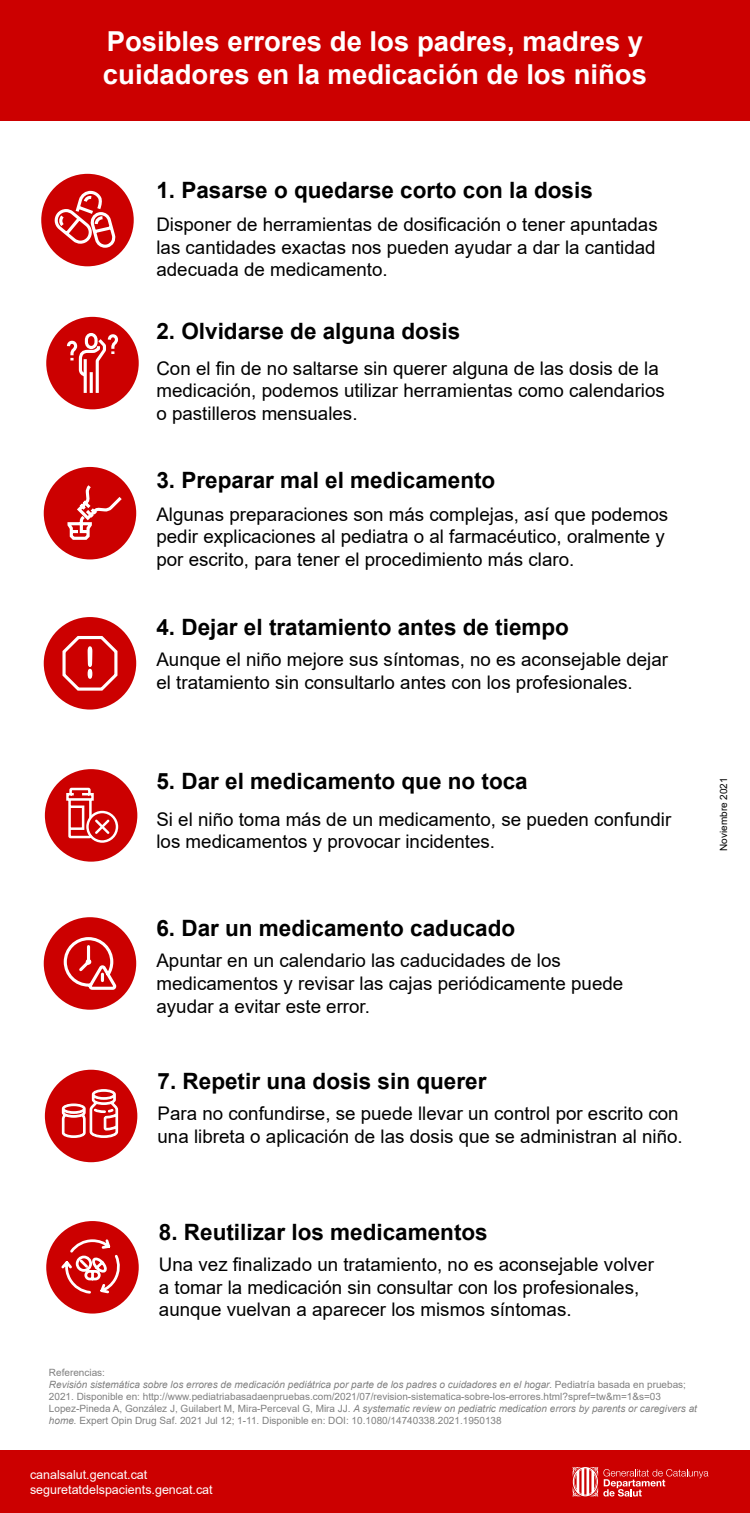
<style>
.page{position:relative;width:750px;height:1513px;background:#fff}
.page>*{position:absolute;margin:0;border:0;box-sizing:border-box;transform-origin:0 0}
.t1{font:700 27.5px/33px "Arial";color:#fff}
.t2{font:700 22.5px "Arial";color:#000}
.t3{font:18.75px/22.5px "Arial";color:#000}
.t4{font:12.5px/15px "Arial";color:#fff}
.t5{font:10px/12px "Arial";color:#808080}
.t6{font:10px "Arial";color:#000}
.s1{font-style:italic}
</style>
<div class="page">
<div style="left:46px;top:317px;width:93px;height:92px;background:#c00;border-radius:50%"></div>
<div style="left:0;top:0;width:750px;height:120px;background:#c00"></div>
<div style="left:44px;top:617px;width:92px;height:92px;background:#c00;border-radius:50%"></div>
<div style="left:0;top:1450px;width:750px;height:62px;background:#c00"></div>
<svg style="left:573px;top:1467px;width:135px;height:29px"></svg>
<div style="left:41px;top:174px;width:93px;height:92px;background:#c00;border-radius:50%"></div>
<div style="left:44px;top:917px;width:92px;height:92px;background:#c00;border-radius:50%"></div>
<div style="left:44px;top:467px;width:92px;height:92px;background:#c00;border-radius:50%"></div>
<div style="left:45px;top:769px;width:92px;height:92px;background:#c00;border-radius:50%"></div>
<div style="left:45px;top:1069px;width:92px;height:93px;background:#c00;border-radius:50%"></div>
<div style="left:46px;top:1221px;width:93px;height:92px;background:#c00;border-radius:50%"></div>
<svg style="left:66px;top:333px;width:52px;height:60px"></svg>
<svg style="left:54px;top:190px;width:62px;height:58px"></svg>
<svg style="left:67px;top:482px;width:58px;height:58px"></svg>
<svg style="left:63px;top:937px;width:54px;height:53px"></svg>
<svg style="left:66px;top:787px;width:52px;height:55px"></svg>
<svg style="left:62px;top:636px;width:56px;height:55px"></svg>
<svg style="left:61px;top:1089px;width:58px;height:49px"></svg>
<svg style="left:61px;top:1239px;width:58px;height:55px"></svg>
<h1 class="t1" style="left:103px;top:25px;width:546px">Posibles errores de los padres, madres y cuidadores en la medicación de los niños</h1>
<p class="t2" style="left:156px;top:174px;width:438px">1. Pasarse o quedarse corto con la dosis</p>
<p class="t3" style="left:156px;top:213px;width:503px;text-align:justify">Disponer de herramientas de dosificación o tener apuntadas las cantidades exactas nos pueden ayudar a dar la cantidad adecuada de medicamento.</p>
<p class="t2" style="left:156px;top:315px;width:305px">2. Olvidarse de alguna dosis</p>
<p class="t3" style="left:156px;top:357px;width:510px">Con el fin de no saltarse sin querer alguna de las dosis de la medicación, podemos utilizar herramientas como calendarios o pastilleros mensuales.</p>
<p class="t2" style="left:156px;top:465px;width:340px">3. Preparar mal el medicamento</p>
<p class="t3" style="left:156px;top:502px;width:513px">Algunas preparaciones son más complejas, así que podemos pedir explicaciones al pediatra o al farmacéutico, oralmente y por escrito, para tener el procedimiento más claro.</p>
<p class="t2" style="left:156px;top:611px;width:414px">4. Dejar el tratamiento antes de tiempo</p>
<p class="t3" style="left:156px;top:648px;width:513px">Aunque el niño mejore sus síntomas, no es aconsejable dejar el tratamiento sin consultarlo antes con los profesionales.</p>
<p class="t2" style="left:156px;top:765px;width:373px">5. Dar el medicamento que no toca</p>
<p class="t3" style="left:156px;top:807px;width:516px">Si el niño toma más de un medicamento, se pueden confundir los medicamentos y provocar incidentes.</p>
<p class="t2" style="left:156px;top:912px;width:360px">6. Dar un medicamento caducado</p>
<p class="t3" style="left:156px;top:949px;width:468px">Apuntar en un calendario las caducidades de los medicamentos y revisar las cajas periódicamente puede ayudar a evitar este error.</p>
<p class="t2" style="left:158px;top:1065px;width:330px">7. Repetir una dosis sin querer</p>
<p class="t3" style="left:158px;top:1102px;width:527px">Para no confundirse, se puede llevar un control por escrito con una libreta o aplicación de las dosis que se administran al niño.</p>
<p class="t6" style="left:717px;top:851px;width:75px;rotate:-90deg">Noviembre 2021</p>
<p class="t2" style="left:159px;top:1216px;width:330px">8. Reutilizar los medicamentos</p>
<p class="t3" style="left:159px;top:1253px;width:497px">Una vez finalizado un tratamiento, no es aconsejable volver a tomar la medicación sin consultar con los profesionales, aunque vuelvan a aparecer los mismos síntomas.</p>
<p class="t5" style="left:49px;top:1366px;width:650px">Referencias:<br><span class="s1">Revisión sistemática sobre los errores de medicación pediátrica por parte de los padres o cuidadores en el hogar.</span> Pediatría basada en pruebas; 2021. Disponible en: http://www.pediatriabasadaenpruebas.com/2021/07/revision-sistematica-sobre-los-errores.html?spref=tw&amp;m=1&amp;s=03<br>Lopez-Pineda A, González J, Guilabert M, Mira-Perceval G, Mira JJ. <span class="s1">A systematic review on pediatric medication errors by parents or caregivers at home.</span> Expert Opin Drug Saf. 2021 Jul 12; 1-11. Disponible en: DOI: 10.1080/14740338.2021.1950138</p>
<p class="t4" style="left:30px;top:1466px;width:184px">canalsalut.gencat.cat seguretatdelspacients.gencat.cat</p>
</div>
